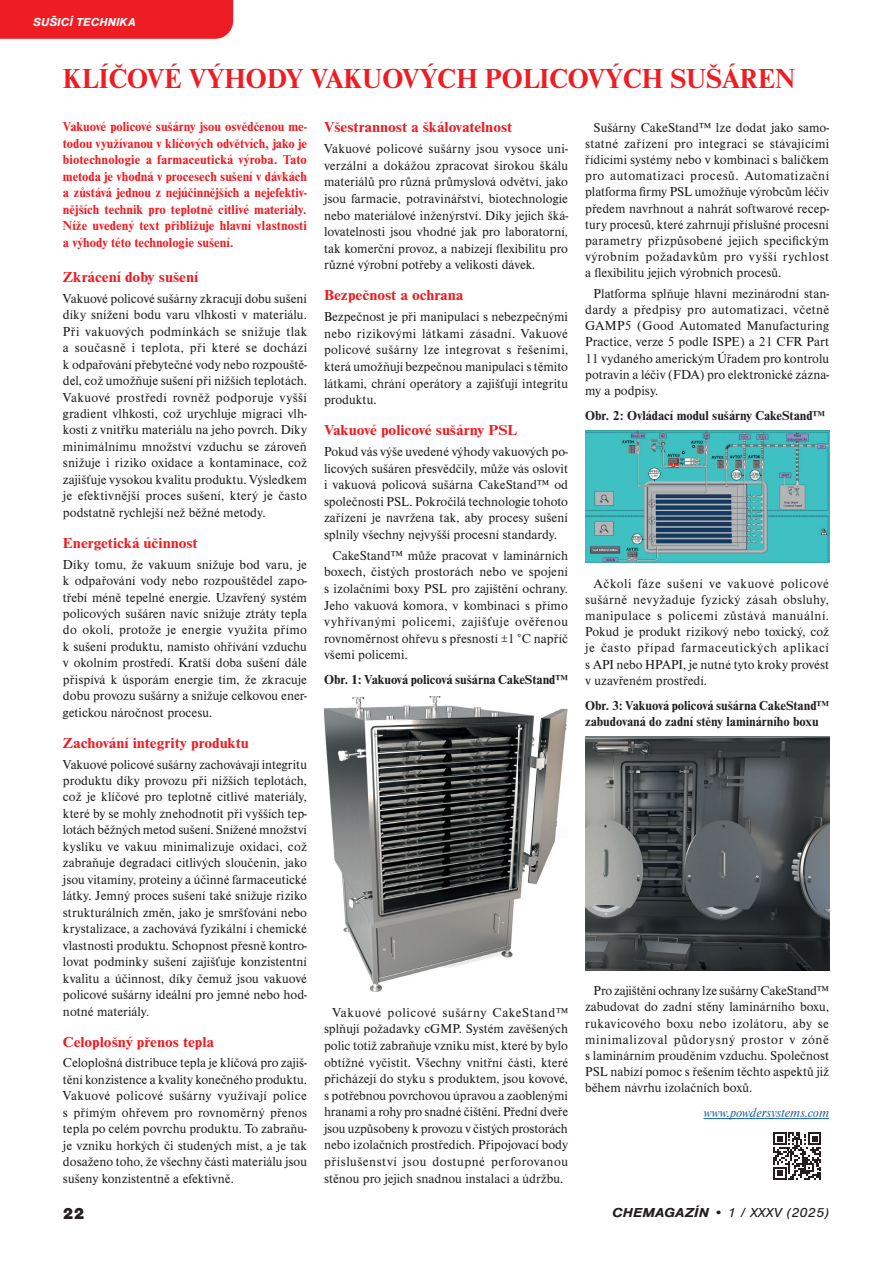
<style>
.page{position:relative;width:894px;height:1264px;background:#fff}
.page>*{position:absolute;margin:0;border:0;box-sizing:border-box;transform-origin:0 0}
.t1{font:700 28.5px "Nimbus Rom D";color:#ee1d23}
.t2{font:900 16.5px "Nimbus San";color:#231f20}
.t3{font:700 15px "Nimbus Rom D";color:#ee1d23;scale:1.1 1}
.t4{font:13.5px/16.5px "Nimbus Rom D";color:#231f20;text-align:justify}
.t5{font:700 13.5px/16.5px "Nimbus Rom D";color:#ee1d23;text-align:justify}
.t6{font:700 13.5px/16.2px "Nimbus Rom D";color:#231f20}
.t7{font:italic 13.5px "Nimbus San";color:#231f20;scale:1.1 1}
.t8{font:italic 13.5px "Nimbus Rom D";color:#175d9e}
.t9{font:italic 700 12px "Nimbus San";color:#fff}
.s1{font-weight:700}
</style>
<div class="page">
<img style="left:324px;top:696px;width:243px;height:296px">
<hr style="left:703px;top:1118px;width:125px;height:1px;background:#175d9e">
<img style="left:585px;top:431px;width:243px;height:132px">
<img style="left:585px;top:737px;width:243px;height:233px">
<svg style="left:773px;top:1132px;width:48px;height:48px"></svg>
<div style="left:0;top:0;width:233px;height:39px;background:#ee1d23"></div>
<p class="t9" style="left:33px;top:15px;width:104px">SUŠICÍ TECHNIKA</p>
<h1 class="t1" style="left:63px;top:59px;width:733px">KLÍČOVÉ VÝHODY VAKUOVÝCH POLICOVÝCH SUŠÁREN</h1>
<p class="t5" style="left:63px;top:118px;width:245px">Vakuové policové sušárny jsou osvědčenou me&shy;todou využívanou v klíčových odvětvích, jako je biotechnologie a farmaceutická výroba. Tato metoda je vhodná v procesech sušení v dávkách a zůstává jednou z nejúčinnějších a nejefektiv&shy;nějších technik pro teplotně citlivé materiály.<br>Níže uvedený text přibližuje hlavní vlastnosti a výhody této technologie sušení.</p>
<p class="t3" style="left:63px;top:267px;width:124px">Zkrácení doby sušení</p>
<p class="t4" style="left:63px;top:290px;width:245px">Vakuové policové sušárny zkracují dobu sušení díky snížení bodu varu vlhkosti v materiálu.<br>Při vakuových podmínkách se snižuje tlak a současně i teplota, při které se dochází k odpařování přebytečné vody nebo rozpouště&shy;del, což umožňuje sušení při nižších teplotách.<br>Vakuové prostředí rovněž podporuje vyšší gradient vlhkosti, což urychluje migraci vlh&shy;kosti z vnitřku materiálu na jeho povrch. Díky minimálnímu množství vzduchu se zároveň snižuje i riziko oxidace a kontaminace, což zajišťuje vysokou kvalitu produktu. Výsledkem je efektivnější proces sušení, který je často podstatně rychlejší než běžné metody.</p>
<p class="t3" style="left:63px;top:533px;width:124px">Energetická účinnost</p>
<p class="t4" style="left:63px;top:555px;width:245px">Díky tomu, že vakuum snižuje bod varu, je k odpařování vody nebo rozpouštědel zapo&shy;třebí méně tepelné energie. Uzavřený systém policových sušáren navíc snižuje ztráty tepla do okolí, protože je energie využita přímo k sušení produktu, namísto ohřívání vzduchu v okolním prostředí. Kratší doba sušení dále přispívá k úsporám energie tím, že zkracuje dobu provozu sušárny a snižuje celkovou ener&shy;getickou náročnost procesu.</p>
<p class="t3" style="left:63px;top:733px;width:170px">Zachování integrity produktu</p>
<p class="t4" style="left:63px;top:755px;width:245px">Vakuové policové sušárny zachovávají integritu produktu díky provozu při nižších teplotách, což je klíčové pro teplotně citlivé materiály, které by se mohly znehodnotit při vyšších tep&shy;lotách běžných metod sušení. Snížené množství kyslíku ve vakuu minimalizuje oxidaci, což zabraňuje degradaci citlivých sloučenin, jako jsou vitamíny, proteiny a účinné farmaceutické látky. Jemný proces sušení také snižuje riziko strukturálních změn, jako je smršťování nebo krystalizace, a zachovává fyzikální i chemické vlastnosti produktu. Schopnost přesně kontro&shy;lovat podmínky sušení zajišťuje konzistentní kvalitu a účinnost, díky čemuž jsou vakuové policové sušárny ideální pro jemné nebo hod&shy;notné materiály.</p>
<p class="t3" style="left:63px;top:1032px;width:139px">Celoplošný přenos tepla</p>
<p class="t4" style="left:63px;top:1054px;width:245px">Celoplošná distribuce tepla je klíčová pro zajiš&shy;tění konzistence a kvality konečného produktu.<br>Vakuové policové sušárny využívají police s přímým ohřevem pro rovnoměrný přenos tepla po celém povrchu produktu. To zabraňu&shy;je vzniku horkých či studených míst, a je tak dosaženo toho, že všechny části materiálu jsou sušeny konzistentně a efektivně.</p>
<p class="t3" style="left:324px;top:117px;width:172px">Všestrannost a škálovatelnost</p>
<p class="t4" style="left:324px;top:140px;width:245px">Vakuové policové sušárny jsou vysoce uni&shy;verzální a dokážou zpracovat širokou škálu materiálů pro různá průmyslová odvětví, jako jsou farmacie, potravinářství, biotechnologie nebo materiálové inženýrství. Díky jejich šká&shy;lovatelnosti jsou vhodné jak pro laboratorní, tak komerční provoz, a nabízejí flexibilitu pro různé výrobní potřeby a velikosti dávek.</p>
<p class="t3" style="left:324px;top:285px;width:128px">Bezpečnost a ochrana</p>
<p class="t4" style="left:324px;top:308px;width:245px">Bezpečnost je při manipulaci s nebezpečnými nebo rizikovými látkami zásadní. Vakuové policové sušárny lze integrovat s řešeními, která umožňují bezpečnou manipulaci s těmito látkami, chrání operátory a zajišťují integritu produktu.</p>
<p class="t3" style="left:324px;top:420px;width:177px">Vakuové policové sušárny PSL</p>
<p class="t4" style="left:324px;top:443px;width:245px">Pokud vás výše uvedené výhody vakuových po&shy;licových sušáren přesvědčily, může vás oslovit i vakuová policová sušárna CakeStand™ od společnosti PSL. Pokročilá technologie tohoto zařízení je navržena tak, aby procesy sušení splnily všechny nejvyšší procesní standardy.</p>
<p class="t4" style="left:324px;top:547px;width:245px;text-indent:9px">CakeStand™ může pracovat v laminárních boxech, čistých prostorách nebo ve spojení s izolačními boxy PSL pro zajištění ochrany.<br>Jeho vakuová komora, v kombinaci s přímo vyhřívanými policemi, zajišťuje ověřenou rovnoměrnost ohřevu s přesností ±1 °C napříč všemi policemi.</p>
<p class="t6" style="left:324px;top:671px;width:245px">Obr. 1: Vakuová policová sušárna CakeStand™</p>
<p class="t4" style="left:584px;top:119px;width:245px;text-indent:9px">Sušárny CakeStand™ lze dodat jako samo&shy;statné zařízení pro integraci se stávajícími řídicími systémy nebo v kombinaci s balíčkem pro automatizaci procesů. Automatizační platforma firmy PSL umožňuje výrobcům léčiv předem navrhnout a nahrát softwarové recep&shy;tury procesů, které zahrnují příslušné procesní parametry přizpůsobené jejich specifickým výrobním požadavkům pro vyšší rychlost a flexibilitu jejich výrobních procesů.</p>
<p class="t4" style="left:584px;top:285px;width:245px;text-indent:9px">Platforma splňuje hlavní mezinárodní stan&shy;dardy a předpisy pro automatizaci, včetně GAMP5 (Good Automated Manufacturing Practice, verze 5 podle ISPE) a 21 CFR Part 11 vydaného americkým Úřadem pro kontrolu potravin a léčiv (FDA) pro elektronické zázna&shy;my a podpisy.</p>
<p class="t6" style="left:584px;top:407px;width:241px">Obr. 2: Ovládací modul sušárny CakeStand™</p>
<p class="t4" style="left:584px;top:575px;width:245px;text-indent:9px">Ačkoli fáze sušení ve vakuové policové sušárně nevyžaduje fyzický zásah obsluhy, manipulace s policemi zůstává manuální.<br>Pokud je produkt rizikový nebo toxický, což je často případ farmaceutických aplikací s API nebo HPAPI, je nutné tyto kroky provést v uzavřeném prostředí.</p>
<p class="t6" style="left:584px;top:696px;width:245px">Obr. 3: Vakuová policová sušárna CakeStand™ zabudovaná do zadní stěny laminárního boxu</p>
<p class="t4" style="left:584px;top:982px;width:245px;text-indent:9px">Pro zajištění ochrany lze sušárny CakeStand™ zabudovat do zadní stěny laminárního boxu, rukavicového boxu nebo izolátoru, aby se minimalizoval půdorysný prostor v zóně s laminárním prouděním vzduchu. Společnost PSL nabízí pomoc s řešením těchto aspektů již během návrhu izolačních boxů.</p>
<p class="t8" style="left:703px;top:1104px;width:127px">www.powdersystems.com</p>
<p class="t4" style="left:324px;top:1004px;width:245px;text-indent:9px">Vakuové policové sušárny CakeStand™ splňují požadavky cGMP. Systém zavěšených polic totiž zabraňuje vzniku míst, které by bylo obtížné vyčistit. Všechny vnitřní části, které přicházejí do styku s produktem, jsou kovové, s potřebnou povrchovou úpravou a zaoblenými hranami a rohy pro snadné čištění. Přední dveře jsou uzpůsobeny k provozu v čistých prostorách nebo izolačních prostředích. Připojovací body příslušenství jsou dostupné perforovanou stěnou pro jejich snadnou instalaci a údržbu.</p>
<p class="t2" style="left:63px;top:1204px;width:23px">22</p>
<p class="t7" style="left:612px;top:1205px;width:198px"><span class="s1">CHEMAGAZÍN</span> • 1 / XXXV (2025)</p>
</div>
